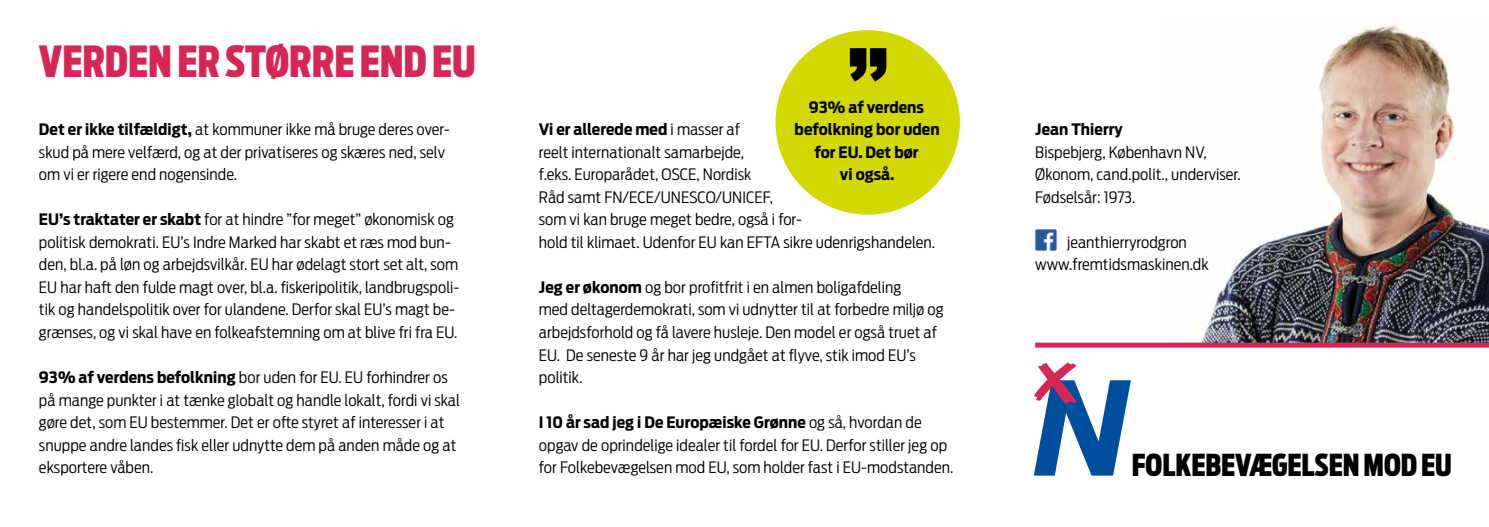
<style>
.page{position:relative;width:1489px;height:527px;background:#fff}
.page>*{position:absolute;margin:0;border:0;box-sizing:border-box;transform-origin:0 0}
.t1{font:900 extra-condensed 90px "Antenna";color:#000}
.t2{font:900 extra-condensed 42.5px "Antenna";color:#d72655}
.t3{font:900 extra-condensed 30px "Antenna";color:#000}
.t4{font:300 15.62px/22.5px "Antenna Condensed";letter-spacing:.005em;color:#000;scale:1.05 1}
.t5{font:700 15.62px/22.5px "Antenna Condensed";letter-spacing:.005em;color:#000;text-align:center;scale:1.05 1}
.s1{font-weight:700}
</style>
<div class="page">
<img style="left:1195px;top:24px;width:293px;height:318px">
<div style="left:775px;top:30px;width:184px;height:184px;background:#d3d800;border-radius:50%"></div>
<div style="left:1035px;top:342px;width:453px;height:5px;background:#d72655"></div>
<svg style="left:1034px;top:362px;width:96px;height:113px"></svg>
<svg style="left:1035px;top:229px;width:22px;height:22px"></svg>
<img style="left:1035px;top:229px;width:21px;height:21px">
<h2 class="t2" style="left:39px;top:33px;width:438px">VERDEN ER STØRRE END EU</h2>
<p class="t4" style="left:39px;top:118px;width:393px"><span class="s1">Det er ikke tilfældigt,</span> at kommuner ikke må bruge deres over&shy;skud på mere velfærd, og at der privatiseres og skæres ned, selv om vi er rigere end nogensinde.</p>
<p class="t4" style="left:39px;top:208px;width:402px"><span class="s1">EU’s traktater er skabt</span> for at hindre ”for meget” økonomisk og politisk demokrati. EU’s Indre Marked har skabt et ræs mod bun&shy;den, bl.a. på løn og arbejdsvilkår. EU har ødelagt stort set alt, som EU har haft den fulde magt over, bl.a. fiskeripolitik, landbrugspoli&shy;tik og handelspolitik over for ulandene. Derfor skal EU’s magt be&shy;grænses, og vi skal have en folkeafstemning om at blive fri fra EU.</p>
<p class="t4" style="left:39px;top:365px;width:402px"><span class="s1">93% af verdens befolkning</span> bor uden for EU. EU forhindrer os på mange punkter i at tænke globalt og handle lokalt, fordi vi skal gøre det, som EU bestemmer. Det er ofte styret af interesser i at snuppe andre landes fisk eller udnytte dem på anden måde og at eksportere våben.</p>
<h1 class="t1" style="left:847px;top:23px;width:44px">”</h1>
<p class="t5" style="left:794px;top:95px;width:140px">93% af verdens befolkning bor uden for EU. Det bør<br>vi også.</p>
<p class="t4" style="left:539px;top:118px;width:379px"><span class="s1">Vi er allerede med</span> i masser af<br>reelt internationalt samarbejde,<br>f.eks. Europarådet, OSCE, Nordisk<br>Råd samt FN/ECE/UNESCO/UNICEF,<br>som vi kan bruge meget bedre, også i for-<br>hold til klimaet. Udenfor EU kan EFTA sikre udenrigshandelen.</p>
<p class="t4" style="left:539px;top:275px;width:387px"><span class="s1">Jeg er økonom</span> og bor profitfrit i en almen boligafdeling<br>med deltagerdemokrati, som vi udnytter til at forbedre miljø og arbejdsforhold og få lavere husleje. Den model er også truet af EU. De seneste 9 år har jeg undgået at flyve, stik imod EU’s politik.</p>
<p class="t4" style="left:539px;top:410px;width:396px"><span class="s1">I 10 år sad jeg i De Europæiske Grønne</span> og så, hvordan de opgav de oprindelige idealer til fordel for EU. Derfor stiller jeg op for Folkebevægelsen mod EU, som holder fast i EU-modstanden.</p>
<p class="t5" style="left:1035px;top:118px;width:85px">Jean Thierry</p>
<p class="t4" style="left:1035px;top:140px;width:197px">Bispebjerg, København NV,<br>Økonom, cand.polit., underviser.<br>Fødselsår: 1973.</p>
<p class="t4" style="left:1035px;top:230px;width:167px;text-indent:32px">jeanthierryrodgron www.fremtidsmaskinen.dk</p>
<h3 class="t3" style="left:1131px;top:444px;width:321px">FOLKEBEVÆGELSEN MOD EU</h3>
</div>
